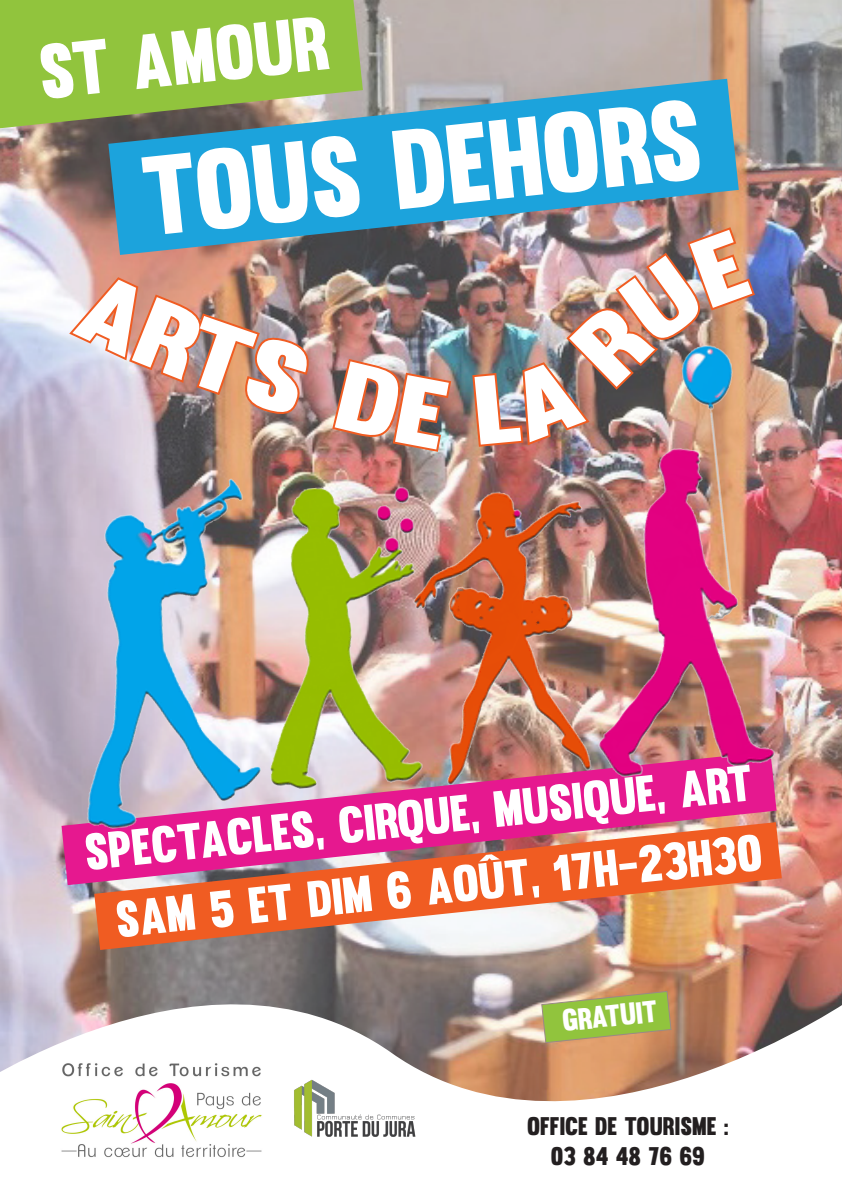
<style>
.page{position:relative;width:842px;height:1191px;background:#fff}
.page>*{position:absolute;margin:0;border:0;box-sizing:border-box;transform-origin:0 0}
.t1{font:110px "Muro";color:#fff}
.t2{font:75px "Muro";color:#fff}
.t3{font:50px "Muro";color:#fff}
.t4{font:30px "Muro";color:#fff}
.t5{font:25px "Muro";color:#231f20}
</style>
<div class="page">
<img style="left:0;top:0;width:842px;height:917px">
<img style="left:0;top:917px;width:842px;height:185px">
<img style="left:94px;top:840px;width:688px;height:110px">
<svg style="left:541px;top:990px;width:131px;height:53px;background:#a1b34f"></svg>
<div style="left:0;top:0;width:363px;height:128px;background:#91c43d"></div>
<svg style="left:108px;top:79px;width:631px;height:176px;background:#449dba"></svg>
<img style="left:271px;top:1049px;width:170px;height:88px">
<img style="left:0;top:299px;width:829px;height:541px">
<img style="left:55px;top:1058px;width:213px;height:100px">
<img style="left:66px;top:271px;width:246px;height:150px">
<img style="left:330px;top:356px;width:123px;height:98px">
<img style="left:470px;top:225px;width:287px;height:224px">
<p class="t2" style="left:34px;top:27px;width:293px;rotate:-6deg">st amour</p>
<p class="t1" style="left:135px;top:131px;width:563px;rotate:-6deg">tous dehors</p>
<p class="t3" style="left:82px;top:822px;width:673px;rotate:-6deg">spectacles, cirque, musique, art</p>
<p class="t3" style="left:113px;top:889px;width:651px;rotate:-6deg">sam 5 et dim 6 août, 17h-23h30</p>
<p class="t4" style="left:560px;top:1002px;width:97px;rotate:-6deg">gratuit</p>
<p class="t5" style="left:527px;top:1110px;width:203px">OFFICE DE TOURISME :</p>
<p class="t5" style="left:551px;top:1140px;width:155px">03 84 48 76 69</p>
</div>
